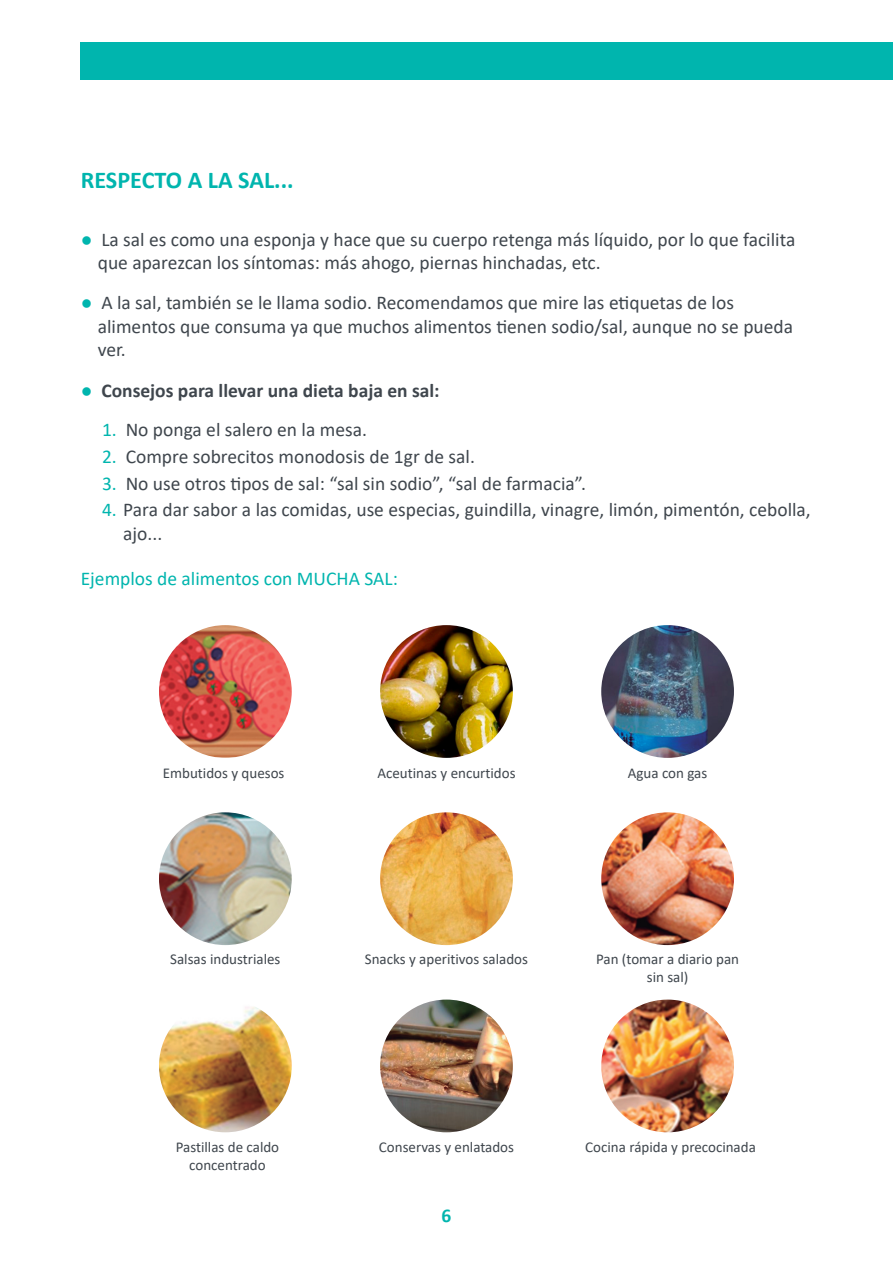
<style>
.page{position:relative;width:893px;height:1263px;background:#fff}
.page>*{position:absolute;margin:0;border:0;box-sizing:border-box;transform-origin:0 0}
.Subtitulo{font:700 24.15px "Calibri";color:#00b5ae}
.Subtitulo-2{font:19.5px/23.4px "Calibri";color:#3f464d}
.Subtitulo-3{font:700 19.5px "Calibri";color:#3f464d}
.Subtitulo-4{font:19.5px "Calibri";color:#00b5ae}
.t1{font:700 19.5px "Calibri";color:#00b5ae}
.t2{font:15px/18px "Calibri";color:#3f464d;text-align:center}
.s1{font-weight:700;color:#00b5ae}
.s2{color:#00b5ae}
</style>
<div class="page">
<div style="left:81px;top:43px;width:812px;height:37px;background:#00b5ae"></div>
<img style="left:159px;top:625px;width:133px;height:133px;border-radius:66px">
<img style="left:380px;top:625px;width:133px;height:133px;border-radius:66px">
<img style="left:601px;top:625px;width:133px;height:133px;border-radius:66px">
<img style="left:159px;top:812px;width:133px;height:133px;border-radius:66px">
<img style="left:380px;top:812px;width:133px;height:133px;border-radius:66px">
<img style="left:601px;top:812px;width:133px;height:133px;border-radius:66px">
<img style="left:159px;top:999px;width:133px;height:133px;border-radius:66px">
<img style="left:380px;top:999px;width:133px;height:133px;border-radius:66px">
<img style="left:601px;top:999px;width:133px;height:133px;border-radius:66px">
<p class="Subtitulo" style="left:81px;top:163px;width:214px">RESPECTO A LA SAL...</p>
<p class="Subtitulo-2" style="left:98px;top:227px;width:699px;text-indent:-17px"><span class="s1">●</span> La sal es como una esponja y hace que su cuerpo retenga más líquido, por lo que facilita que aparezcan los síntomas: más ahogo, piernas hinchadas, etc.</p>
<p class="Subtitulo-2" style="left:98px;top:291px;width:697px;text-indent:-17px"><span class="s1">●</span> A la sal, también se le llama sodio. Recomendamos que mire las etiquetas de los alimentos que consuma ya que muchos alimentos tienen sodio/sal, aunque no se pueda ver.</p>
<p class="Subtitulo-3" style="left:81px;top:376px;width:360px"><span class="s2">●</span> Consejos para llevar una dieta baja en sal:</p>
<p class="Subtitulo-2" style="left:102px;top:417px;width:266px"><span class="s2">1.</span> No ponga el salero en la mesa.</p>
<p class="Subtitulo-2" style="left:102px;top:444px;width:374px"><span class="s2">2.</span> Compre sobrecitos monodosis de 1gr de sal.</p>
<p class="Subtitulo-2" style="left:102px;top:471px;width:485px"><span class="s2">3.</span> No use otros tipos de sal: “sal sin sodio”, “sal de farmacia”.</p>
<p class="Subtitulo-2" style="left:123px;top:498px;width:689px;text-indent:-21px"><span class="s2">4.</span> Para dar sabor a las comidas, use especias, guindilla, vinagre, limón, pimentón, cebolla, ajo...</p>
<p class="Subtitulo-4" style="left:81px;top:564px;width:319px">Ejemplos de alimentos con MUCHA SAL:</p>
<p class="t2" style="left:163px;top:763px;width:123px">Embutidos y quesos</p>
<p class="t2" style="left:377px;top:763px;width:140px">Aceutinas y encurtidos</p>
<p class="t2" style="left:628px;top:763px;width:81px">Agua con gas</p>
<p class="t2" style="left:170px;top:949px;width:112px">Salsas industriales</p>
<p class="t2" style="left:365px;top:949px;width:165px">Snacks y aperitivos salados</p>
<p class="t2" style="left:596px;top:949px;width:144px">Pan (tomar a diario pan sin sal)</p>
<p class="t2" style="left:176px;top:1138px;width:105px">Pastillas de caldo concentrado</p>
<p class="t2" style="left:379px;top:1138px;width:137px">Conservas y enlatados</p>
<p class="t2" style="left:585px;top:1138px;width:172px">Cocina rápida y precocinada</p>
<p class="t1" style="left:442px;top:1201px;width:11px">6</p>
</div>
